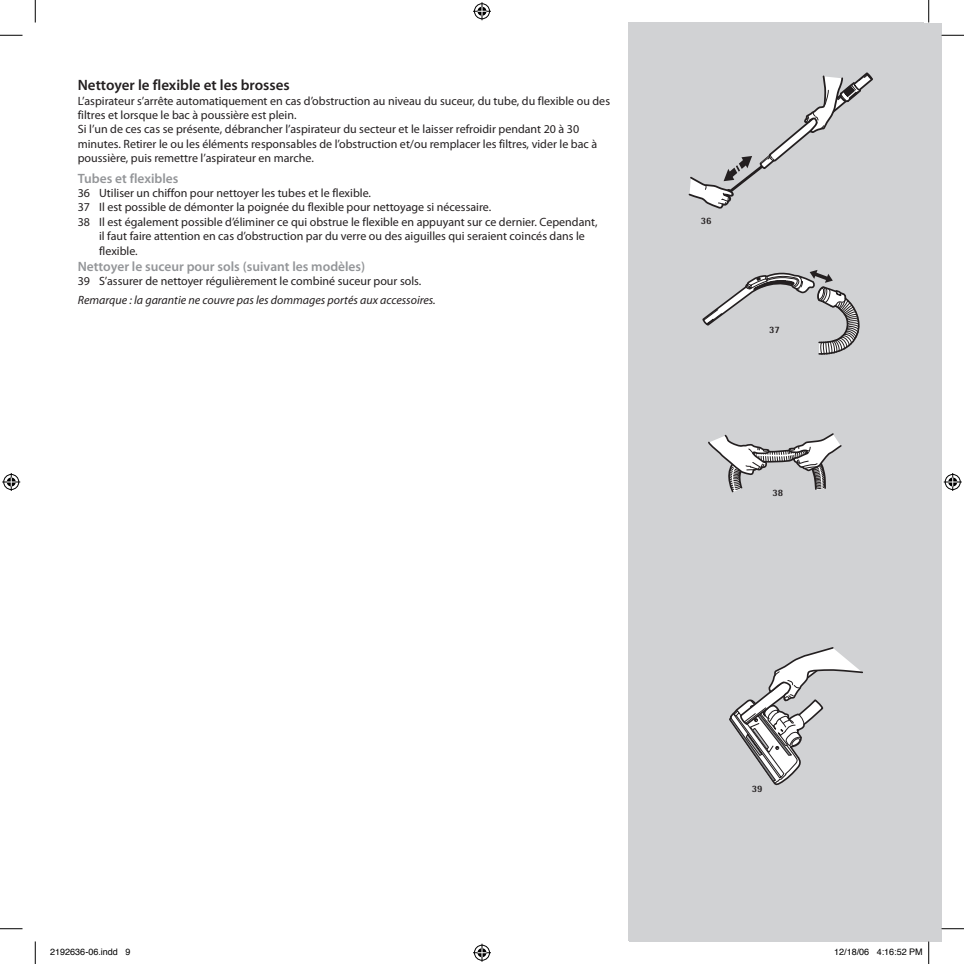
<style>
.page{position:relative;width:964px;height:964px;background:#fff}
.page>*{position:absolute;margin:0;border:0;box-sizing:border-box;transform-origin:0 0}
.t1{font:600 15px "Myriad Pro";color:#231f20}
.t2{font:600 13.5px "Myriad Pro";color:#939598}
.t3{font:12px/14.4px "Myriad Pro";color:#231f20}
.t4{font:italic 12px "Myriad Pro";color:#231f20}
.t5{font:800 9.75px "Rotis Semi Sans";color:#231f20}
.t6{font:9px "Helvetica";color:#000}
</style>
<div class="page">
<div style="left:628px;top:23px;width:313px;height:918px;background:#d1d2d4"></div>
<svg style="left:688px;top:72px;width:185px;height:137px"></svg>
<svg style="left:708px;top:433px;width:133px;height:60px"></svg>
<svg style="left:702px;top:270px;width:158px;height:85px"></svg>
<svg style="left:729px;top:647px;width:134px;height:138px"></svg>
<svg style="left:0;top:35px;width:22px;height:1px"></svg>
<svg style="left:941px;top:35px;width:22px;height:1px"></svg>
<svg style="left:0;top:928px;width:22px;height:1px"></svg>
<svg style="left:941px;top:928px;width:22px;height:1px"></svg>
<svg style="left:35px;top:0;width:1px;height:23px"></svg>
<svg style="left:35px;top:941px;width:1px;height:22px"></svg>
<svg style="left:928px;top:0;width:1px;height:23px"></svg>
<svg style="left:928px;top:941px;width:1px;height:22px"></svg>
<svg style="left:473px;top:2px;width:18px;height:18px"></svg>
<svg style="left:473px;top:943px;width:18px;height:18px"></svg>
<svg style="left:2px;top:473px;width:18px;height:18px"></svg>
<svg style="left:943px;top:473px;width:18px;height:18px"></svg>
<p class="t1" style="left:78px;top:76px;width:213px">Nettoyer le flexible et les brosses</p>
<p class="t3" style="left:78px;top:93px;width:533px">L’aspirateur s’arrête automatiquement en cas d’obstruction au niveau du suceur, du tube, du flexible ou des filtres et lorsque le bac à poussière est plein.<br>Si l’un de ces cas se présente, débrancher l’aspirateur du secteur et le laisser refroidir pendant 20 à 30 minutes. Retirer le ou les éléments responsables de l’obstruction et/ou remplacer les filtres, vider le bac à poussière, puis remettre l’aspirateur en marche.</p>
<p class="t2" style="left:78px;top:169px;width:102px">Tubes et flexibles</p>
<p class="t3" style="left:78px;top:186px;width:295px">36 Utiliser un chiffon pour nettoyer les tubes et le flexible.</p>
<p class="t3" style="left:78px;top:200px;width:415px">37 Il est possible de démonter la poignée du flexible pour nettoyage si nécessaire.</p>
<p class="t3" style="left:78px;top:214px;width:521px">38 Il est également possible d’éliminer ce qui obstrue le flexible en appuyant sur ce dernier. Cependant,</p>
<p class="t3" style="left:99px;top:229px;width:487px">il faut faire attention en cas d’obstruction par du verre ou des aiguilles qui seraient coincés dans le</p>
<p class="t3" style="left:99px;top:243px;width:40px">flexible.</p>
<p class="t2" style="left:78px;top:258px;width:289px">Nettoyer le suceur pour sols (suivant les modèles)</p>
<p class="t3" style="left:78px;top:274px;width:345px">39 S’assurer de nettoyer régulièrement le combiné suceur pour sols.</p>
<p class="t4" style="left:78px;top:292px;width:359px">Remarque : la garantie ne couvre pas les dommages portés aux accessoires.</p>
<p class="t5" style="left:700px;top:214px;width:12px">36</p>
<p class="t5" style="left:769px;top:323px;width:12px">37</p>
<p class="t5" style="left:772px;top:486px;width:12px">38</p>
<p class="t5" style="left:752px;top:782px;width:12px">39</p>
<p class="t6" style="left:50px;top:944px;width:82px">2192636-06.indd 9</p>
<p class="t6" style="left:834px;top:944px;width:90px">12/18/06 4:16:52 PM</p>
</div>
